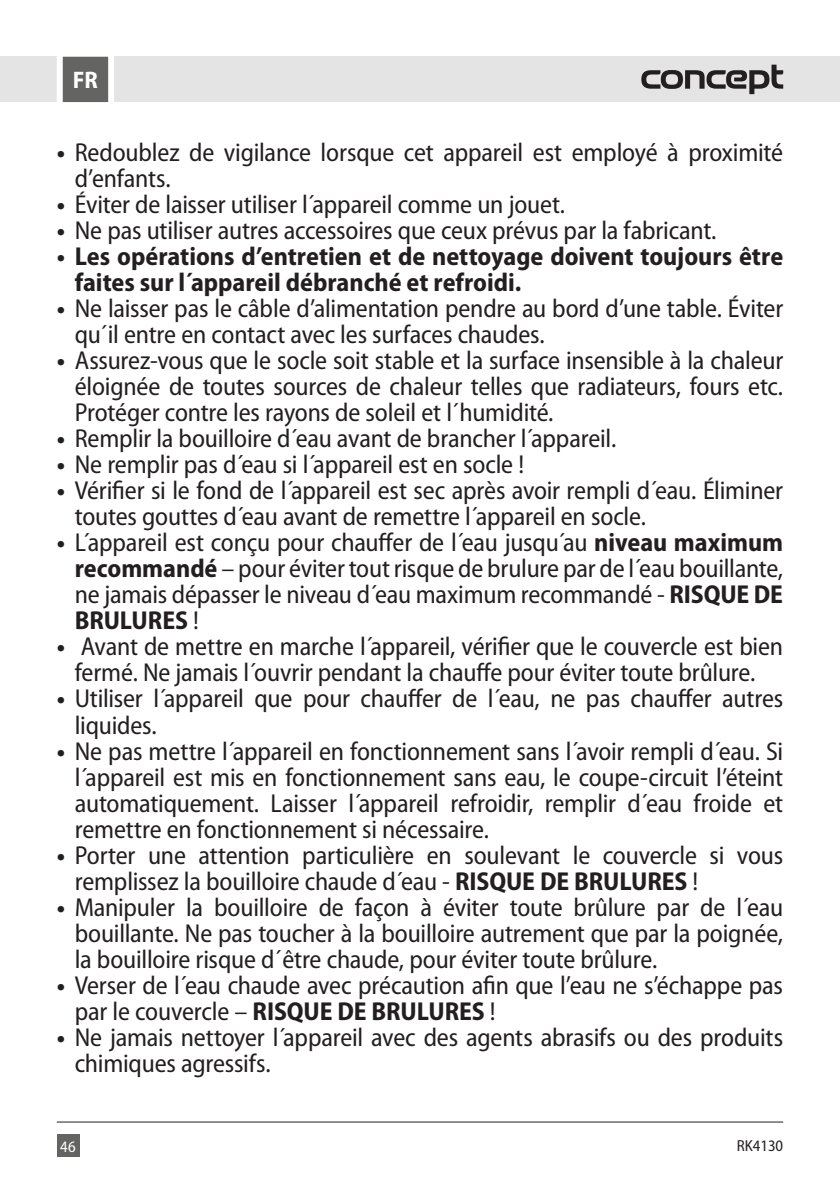
<style>
.page{position:relative;width:840px;height:1191px;background:#fff}
.page>*{position:absolute;margin:0;border:0;box-sizing:border-box;transform-origin:0 0}
.t1{font:semi-condensed 26px/26px "Myriad Pro";letter-spacing:-.01em;color:#231f20}
.t2{font:700 semi-condensed 26px/26px "Myriad Pro";color:#231f20}
.t3{font:700 semi-condensed 24px "Myriad Pro";color:#fff}
.t4{font:semi-condensed 16px "Myriad Pro";color:#231f20}
.t5{font:semi-condensed 16px "Myriad Pro";color:#fff}
.s1{font-weight:700}
</style>
<div class="page">
<div style="left:0;top:57px;width:839px;height:45px;background:#e4e4e4"></div>
<div style="left:57px;top:1134px;width:22px;height:23px;background:#646463"></div>
<svg style="left:641px;top:65px;width:141px;height:29px"></svg>
<svg style="left:54px;top:56px;width:63px;height:47px;background:#909090"></svg>
<hr style="left:57px;top:1121px;width:725px;height:1px;background:#231f20">
<p class="t3" style="left:73px;top:67px;width:27px">FR</p>
<p class="t1" style="left:75px;top:140px;width:709px;text-indent:-18px"><span class="s1">•</span> Redoublez de vigilance lorsque cet appareil est employé à proximité d’enfants.</p>
<p class="t1" style="left:57px;top:192px;width:509px"><span class="s1">•</span> Éviter de laisser utiliser l´appareil comme un jouet.</p>
<p class="t1" style="left:57px;top:218px;width:661px"><span class="s1">•</span> Ne pas utiliser autres accessoires que ceux prévus par la fabricant.</p>
<p class="t2" style="left:75px;top:244px;width:709px;text-indent:-18px">• Les opérations d’entretien et de nettoyage doivent toujours être faites sur l´appareil débranché et refroidi.</p>
<p class="t1" style="left:75px;top:296px;width:709px;text-indent:-18px"><span class="s1">•</span> Ne laisser pas le câble d’alimentation pendre au bord d’une table. Éviter qu´il entre en contact avec les surfaces chaudes.</p>
<p class="t1" style="left:75px;top:348px;width:709px;text-align:justify;text-indent:-18px"><span class="s1">•</span> Assurez-vous que le socle soit stable et la surface insensible à la chaleur éloignée de toutes sources de chaleur telles que radiateurs, fours etc.<br>Protéger contre les rayons de soleil et l´humidité.</p>
<p class="t1" style="left:57px;top:426px;width:560px"><span class="s1">•</span> Remplir la bouilloire d´eau avant de brancher l´appareil.</p>
<p class="t1" style="left:57px;top:452px;width:468px"><span class="s1">•</span> Ne remplir pas d´eau si l´appareil est en socle !</p>
<p class="t1" style="left:75px;top:478px;width:709px;text-indent:-18px"><span class="s1">•</span> Vérifier si le fond de l´appareil est sec après avoir rempli d´eau. Éliminer toutes gouttes d´eau avant de remettre l´appareil en socle.</p>
<p class="t1" style="left:75px;top:530px;width:709px;text-align:justify;text-indent:-18px"><span class="s1">•</span> L´appareil est conçu pour chauffer de l´eau jusqu´au <span class="s1">niveau maximum recommandé</span> – pour éviter tout risque de brulure par de l´eau bouillante, ne jamais dépasser le niveau d´eau maximum recommandé - <span class="s1">RISQUE DE BRULURES</span> !</p>
<p class="t1" style="left:57px;top:634px;width:727px;text-align:center"><span class="s1">•</span> Avant de mettre en marche l´appareil, vérifier que le couvercle est bien fermé. Ne jamais l´ouvrir pendant la chauffe pour éviter toute brûlure.</p>
<p class="t1" style="left:75px;top:686px;width:709px;text-indent:-18px"><span class="s1">•</span> Utiliser l´appareil que pour chauffer de l´eau, ne pas chauffer autres liquides.</p>
<p class="t1" style="left:75px;top:738px;width:709px;text-align:justify;text-indent:-18px"><span class="s1">•</span> Ne pas mettre l´appareil en fonctionnement sans l´avoir rempli d´eau. Si l´appareil est mis en fonctionnement sans eau, le coupe-circuit l’éteint automatiquement. Laisser l´appareil refroidir, remplir d´eau froide et remettre en fonctionnement si nécessaire.</p>
<p class="t1" style="left:75px;top:842px;width:709px;text-indent:-18px"><span class="s1">•</span> Porter une attention particulière en soulevant le couvercle si vous remplissez la bouilloire chaude d´eau - <span class="s1">RISQUE DE BRULURES</span> !</p>
<p class="t1" style="left:75px;top:894px;width:709px;text-align:justify;text-indent:-18px"><span class="s1">•</span> Manipuler la bouilloire de façon à éviter toute brûlure par de l´eau bouillante. Ne pas toucher à la bouilloire autrement que par la poignée, la bouilloire risque d´être chaude, pour éviter toute brûlure.</p>
<p class="t1" style="left:75px;top:972px;width:709px;text-indent:-18px"><span class="s1">•</span> Verser de l´eau chaude avec précaution afin que l’eau ne s’échappe pas par le couvercle – <span class="s1">RISQUE DE BRULURES</span> !</p>
<p class="t1" style="left:75px;top:1024px;width:709px;text-indent:-18px"><span class="s1">•</span> Ne jamais nettoyer l´appareil avec des agents abrasifs ou des produits chimiques agressifs.</p>
<p class="t5" style="left:60px;top:1138px;width:17px">46</p>
<p class="t4" style="left:736px;top:1136px;width:48px">RK4130</p>
</div>
